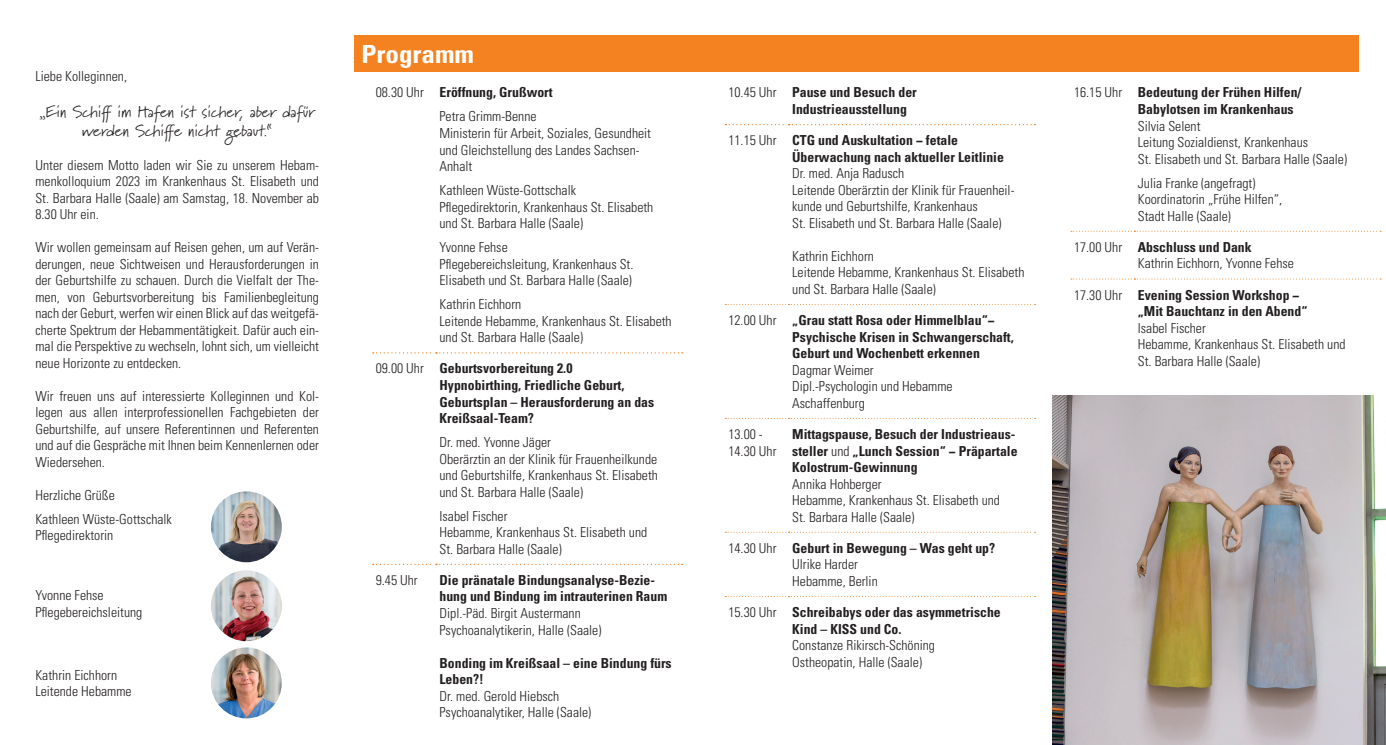
<style>
.page{position:relative;width:1386px;height:745px;background:#fff}
.page>*{position:absolute;margin:0;border:0;box-sizing:border-box;transform-origin:0 0}
.t1{font:700 condensed 25px "Univers LT Std";color:#fff;scale:1.08 1}
.t2{font:16.25px/19.5px "Marydale";color:#231f20;text-align:center}
.t3{font:300 condensed 13.75px/16.5px "Univers LT Std";color:#231f20}
.t4{font:700 condensed 13.75px/16.5px "Univers LT Std";color:#231f20}
.s1{font-weight:700}
.s2{font-weight:300}
</style>
<div class="page">
<svg style="left:373px;top:352px;width:309px;height:1px"></svg>
<svg style="left:373px;top:563px;width:309px;height:1px"></svg>
<svg style="left:725px;top:124px;width:310px;height:1px"></svg>
<svg style="left:725px;top:304px;width:310px;height:1px"></svg>
<svg style="left:725px;top:531px;width:310px;height:1px"></svg>
<svg style="left:1071px;top:231px;width:310px;height:1px"></svg>
<svg style="left:1071px;top:278px;width:310px;height:1px"></svg>
<div style="left:354px;top:35px;width:1005px;height:37px;background:#f58220"></div>
<img style="left:1052px;top:395px;width:333px;height:349px">
<img style="left:211px;top:491px;width:71px;height:71px;border-radius:35px">
<img style="left:211px;top:570px;width:71px;height:70px;border-radius:35px">
<img style="left:211px;top:647px;width:71px;height:71px;border-radius:35px">
<p class="t3" style="left:35px;top:68px;width:93px">Liebe Kolleginnen,</p>
<p class="t2" style="left:39px;top:101px;width:277px">„Ein Schiff im Hafen ist sicher, aber dafür werden Schiffe nicht gebaut.“</p>
<p class="t3" style="left:35px;top:156px;width:285px;text-align:justify">Unter diesem Motto laden wir Sie zu unserem Hebam&shy;menkolloquium 2023 im Krankenhaus St. Elisabeth und St. Barbara Halle (Saale) am Samstag, 18. November ab 8.30 Uhr ein.</p>
<p class="t3" style="left:35px;top:239px;width:285px;text-align:justify">Wir wollen gemeinsam auf Reisen gehen, um auf Verän&shy;derungen, neue Sichtweisen und Herausforderungen in der Geburtshilfe zu schauen. Durch die Vielfalt der The&shy;men, von Geburtsvorbereitung bis Familienbegleitung nach der Geburt, werfen wir einen Blick auf das weitgefä&shy;cherte Spektrum der Hebammentätigkeit. Dafür auch ein&shy;mal die Perspektive zu wechseln, lohnt sich, um vielleicht neue Horizonte zu entdecken.</p>
<p class="t3" style="left:35px;top:387px;width:285px;text-align:justify">Wir freuen uns auf interessierte Kolleginnen und Kol&shy;legen aus allen interprofessionellen Fachgebieten der Geburtshilfe, auf unsere Referentinnen und Referenten und auf die Gespräche mit Ihnen beim Kennenlernen oder Wiedersehen.</p>
<p class="t3" style="left:35px;top:482px;width:138px;line-height:24px">Herzliche Grüße<br>Kathleen Wüste-Gottschalk</p>
<p class="t3" style="left:35px;top:527px;width:79px">Pflegedirektorin</p>
<p class="t3" style="left:35px;top:587px;width:108px">Yvonne Fehse<br>Pflegebereichsleitung</p>
<p class="t3" style="left:35px;top:666px;width:98px">Kathrin Eichhorn<br>Leitende Hebamme</p>
<h1 class="t1" style="left:361px;top:39px;width:106px">Programm</h1>
<p class="t3" style="left:439px;top:81px;width:115px;line-height:24px;text-indent:-64px">08.30 Uhr <span class="s1">Eröffnung, Grußwort<br></span>Petra Grimm-Benne</p>
<p class="t3" style="left:439px;top:125px;width:213px">Ministerin für Arbeit, Soziales, Gesundheit und Gleichstellung des Landes Sachsen-<br>Anhalt</p>
<p class="t3" style="left:439px;top:182px;width:215px">Kathleen Wüste-Gottschalk<br>Pflegedirektorin, Krankenhaus St. Elisabeth und St. Barbara Halle (Saale)</p>
<p class="t3" style="left:439px;top:239px;width:195px">Yvonne Fehse<br>Pflegebereichsleitung, Krankenhaus St.<br>Elisabeth und St. Barbara Halle (Saale)</p>
<p class="t3" style="left:439px;top:296px;width:234px">Kathrin Eichhorn<br>Leitende Hebamme, Krankenhaus St. Elisabeth und St. Barbara Halle (Saale)</p>
<p class="t4" style="left:439px;top:360px;width:216px;text-indent:-64px"><span class="s2">09.00 Uhr</span> Geburtsvorbereitung 2.0<br>Hypnobirthing, Friedliche Geburt,<br>Geburtsplan – Herausforderung an das<br>Kreißsaal-Team?</p>
<p class="t3" style="left:439px;top:433px;width:220px">Dr. med. Yvonne Jäger<br>Oberärztin an der Klinik für Frauenheilkunde und Geburtshilfe, Krankenhaus St. Elisabeth und St. Barbara Halle (Saale)</p>
<p class="t3" style="left:439px;top:507px;width:209px">Isabel Fischer<br>Hebamme, Krankenhaus St. Elisabeth und<br>St. Barbara Halle (Saale)</p>
<p class="t3" style="left:376px;top:571px;width:43px">9.45 Uhr</p>
<p class="t4" style="left:439px;top:571px;width:229px">Die pränatale Bindungsanalyse-Bezie&shy;hung und Bindung im intrauterinen Raum</p>
<p class="t3" style="left:439px;top:604px;width:163px">Dipl.-Päd. Birgit Austermann<br>Psychoanalytikerin, Halle (Saale)</p>
<p class="t4" style="left:439px;top:654px;width:234px">Bonding im Kreißsaal – eine Bindung fürs<br>Leben?!</p>
<p class="t3" style="left:439px;top:687px;width:153px">Dr. med. Gerold Hiebsch<br>Psychoanalytiker, Halle (Saale)</p>
<p class="t4" style="left:792px;top:84px;width:126px;text-indent:-64px"><span class="s2">10.45 Uhr</span> Pause und Besuch der<br>Industrieausstellung</p>
<p class="t4" style="left:792px;top:132px;width:213px;text-indent:-64px"><span class="s2">11.15 Uhr</span> CTG und Auskultation − fetale<br>Überwachung nach aktueller Leitlinie</p>
<p class="t3" style="left:792px;top:165px;width:224px">Dr. med. Anja Radusch<br>Leitende Oberärztin der Klinik für Frauenheil&shy;kunde und Geburtshilfe, Krankenhaus<br>St. Elisabeth und St. Barbara Halle (Saale)</p>
<p class="t3" style="left:792px;top:247px;width:234px">Kathrin Eichhorn<br>Leitende Hebamme, Krankenhaus St. Elisabeth und St. Barbara Halle (Saale)</p>
<p class="t4" style="left:792px;top:312px;width:223px;text-indent:-64px"><span class="s2">12.00 Uhr</span> „Grau statt Rosa oder Himmelblau“−<br>Psychische Krisen in Schwangerschaft,<br>Geburt und Wochenbett erkennen</p>
<p class="t3" style="left:792px;top:361px;width:162px">Dagmar Weimer<br>Dipl.-Psychologin und Hebamme<br>Aschaffenburg</p>
<p class="t3" style="left:728px;top:425px;width:50px">13.00 -<br>14.30 Uhr</p>
<p class="t4" style="left:792px;top:425px;width:227px">Mittagspause, Besuch der Industrieaus&shy;steller <span class="s2">und</span> „Lunch Session“ − Präpartale<br>Kolostrum-Gewinnung</p>
<p class="t3" style="left:792px;top:475px;width:209px">Annika Hohberger<br>Hebamme, Krankenhaus St. Elisabeth und<br>St. Barbara Halle (Saale)</p>
<p class="t3" style="left:792px;top:539px;width:204px;text-indent:-64px">14.30 Uhr <span class="s1">Geburt in Bewegung – Was geht up?<br></span>Ulrike Harder<br>Hebamme, Berlin</p>
<p class="t4" style="left:792px;top:603px;width:210px;text-indent:-64px"><span class="s2">15.30 Uhr</span> Schreibabys oder das asymmetrische<br>Kind – KISS und Co.</p>
<p class="t3" style="left:792px;top:636px;width:144px">Constanze Rikirsch-Schöning<br>Ostheopatin, Halle (Saale)</p>
<p class="t4" style="left:1137px;top:84px;width:165px;text-indent:-64px"><span class="s2">16.15 Uhr</span> Bedeutung der Frühen Hilfen/<br>Babylotsen im Krankenhaus</p>
<p class="t3" style="left:1137px;top:117px;width:211px">Silvia Selent<br>Leitung Sozialdienst, Krankenhaus<br>St. Elisabeth und St. Barbara Halle (Saale)</p>
<p class="t3" style="left:1137px;top:174px;width:146px">Julia Franke (angefragt)<br>Koordinatorin „Frühe Hilfen“,<br>Stadt Halle (Saale)</p>
<p class="t3" style="left:1137px;top:238px;width:157px;text-indent:-64px">17.00 Uhr <span class="s1">Abschluss und Dank<br></span>Kathrin Eichhorn, Yvonne Fehse</p>
<p class="t4" style="left:1137px;top:286px;width:171px;text-indent:-64px"><span class="s2">17.30 Uhr</span> Evening Session Workshop − „Mit Bauchtanz in den Abend“</p>
<p class="t3" style="left:1137px;top:319px;width:209px">Isabel Fischer<br>Hebamme, Krankenhaus St. Elisabeth und<br>St. Barbara Halle (Saale)</p>
</div>
